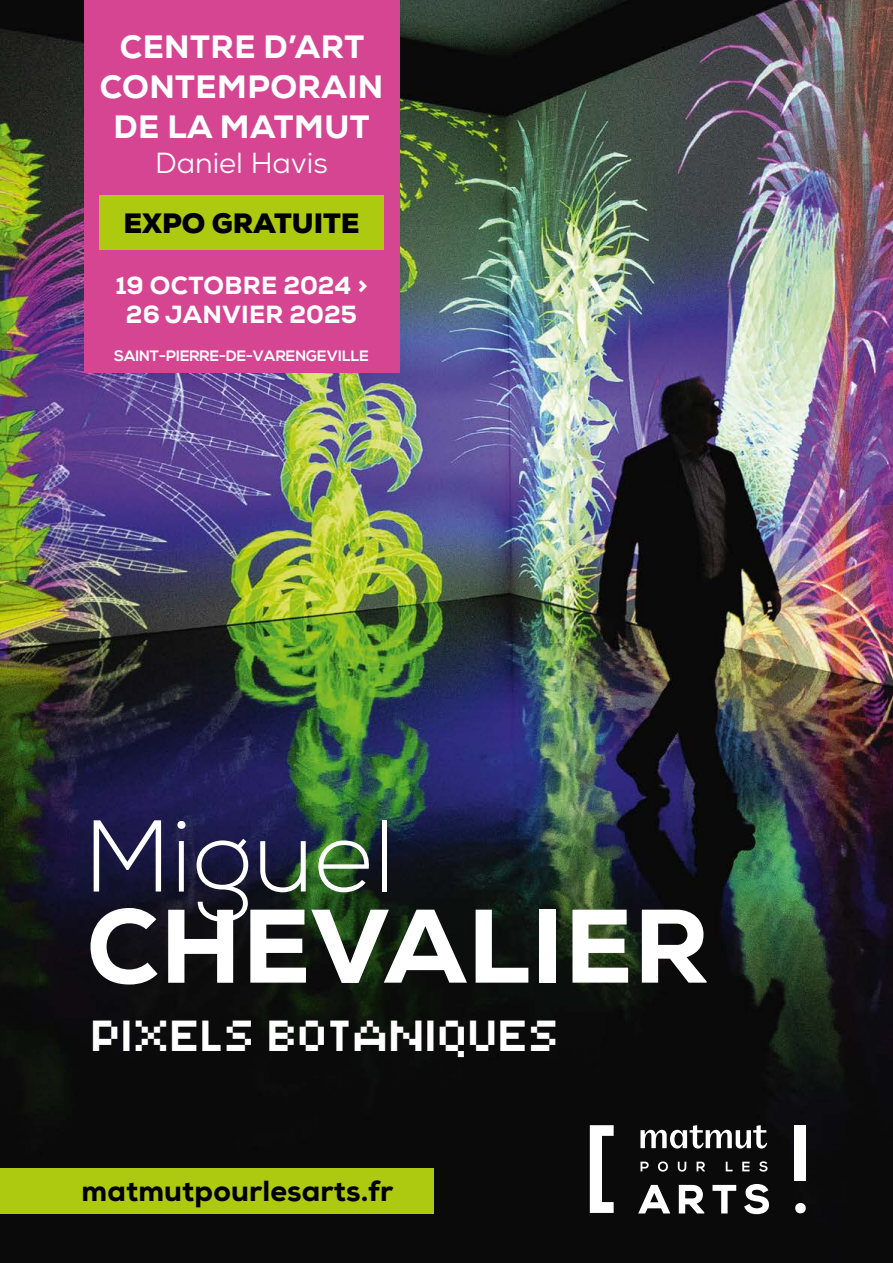
<style>
.page{position:relative;width:893px;height:1263px;background:#fff}
.page>*{position:absolute;margin:0;border:0;box-sizing:border-box;transform-origin:0 0}
.t1{font:800 104.25px "Nexa";letter-spacing:.01em;color:#fff}
.t2{font:300 101.7px "Nexa";letter-spacing:-.005em;color:#fff}
.t3{font:48.6px "BITMAP1";color:#fff}
.t4{font:800 32.25px/39.8px "Nexa";letter-spacing:.015em;color:#fff;text-align:center}
.t5{font:800 28.95px "Nexa";letter-spacing:.005em;color:#000}
.t6{font:28.95px "Nexa";color:#fff}
.t7{font:900 27.9px "Nexa";color:#000}
.t8{font:800 24.75px/29.7px "Nexa";letter-spacing:.01em;color:#fff;text-align:center}
.t9{font:700 15px "Nexa";color:#fff}
</style>
<div class="page">
<img style="left:0;top:0;width:893px;height:1263px">
<div style="left:84px;top:0;width:315px;height:372px;background:#d54592"></div>
<div style="left:99px;top:196px;width:285px;height:54px;background:#adc910"></div>
<div style="left:0;top:1168px;width:433px;height:45px;background:#adc910"></div>
<svg style="left:590px;top:1125px;width:24px;height:88px"></svg>
<div style="left:794px;top:1125px;width:12px;height:56px;background:#fff"></div>
<svg style="left:795px;top:1201px;width:11px;height:14px"></svg>
<svg style="left:744px;top:1184px;width:25px;height:30px"></svg>
<svg style="left:640px;top:1162px;width:10px;height:9px"></svg>
<svg style="left:658px;top:1161px;width:10px;height:10px"></svg>
<svg style="left:678px;top:1162px;width:8px;height:9px"></svg>
<svg style="left:697px;top:1162px;width:8px;height:9px"></svg>
<svg style="left:759px;top:1161px;width:8px;height:11px"></svg>
<svg style="left:712px;top:1185px;width:24px;height:28px"></svg>
<svg style="left:726px;top:1162px;width:7px;height:9px"></svg>
<svg style="left:742px;top:1162px;width:8px;height:9px"></svg>
<svg style="left:638px;top:1185px;width:32px;height:28px"></svg>
<svg style="left:679px;top:1185px;width:25px;height:28px"></svg>
<svg style="left:640px;top:1125px;width:127px;height:23px"></svg>
<p class="t4" style="left:100px;top:27px;width:285px">CENTRE D’ART<br>CONTEMPORAIN<br>DE LA MATMUT</p>
<p class="t6" style="left:155px;top:144px;width:174px">Daniel Havis</p>
<p class="t7" style="left:123px;top:205px;width:238px">EXPO GRATUITE</p>
<p class="t8" style="left:115px;top:270px;width:254px">19 OCTOBRE 2024 &gt;<br>26 JANVIER 2025</p>
<p class="t9" style="left:114px;top:347px;width:256px">SAINT-PIERRE-DE-VARENGEVILLE</p>
<h2 class="t2" style="left:84px;top:797px;width:313px">Miguel</h2>
<h1 class="t1" style="left:87px;top:880px;width:624px">CHEVALIER</h1>
<h3 class="t3" style="left:93px;top:1002px;width:470px">PIXELS BOTANIQUES</h3>
<p class="t5" style="left:82px;top:1172px;width:313px">matmutpourlesarts.fr</p>
</div>
